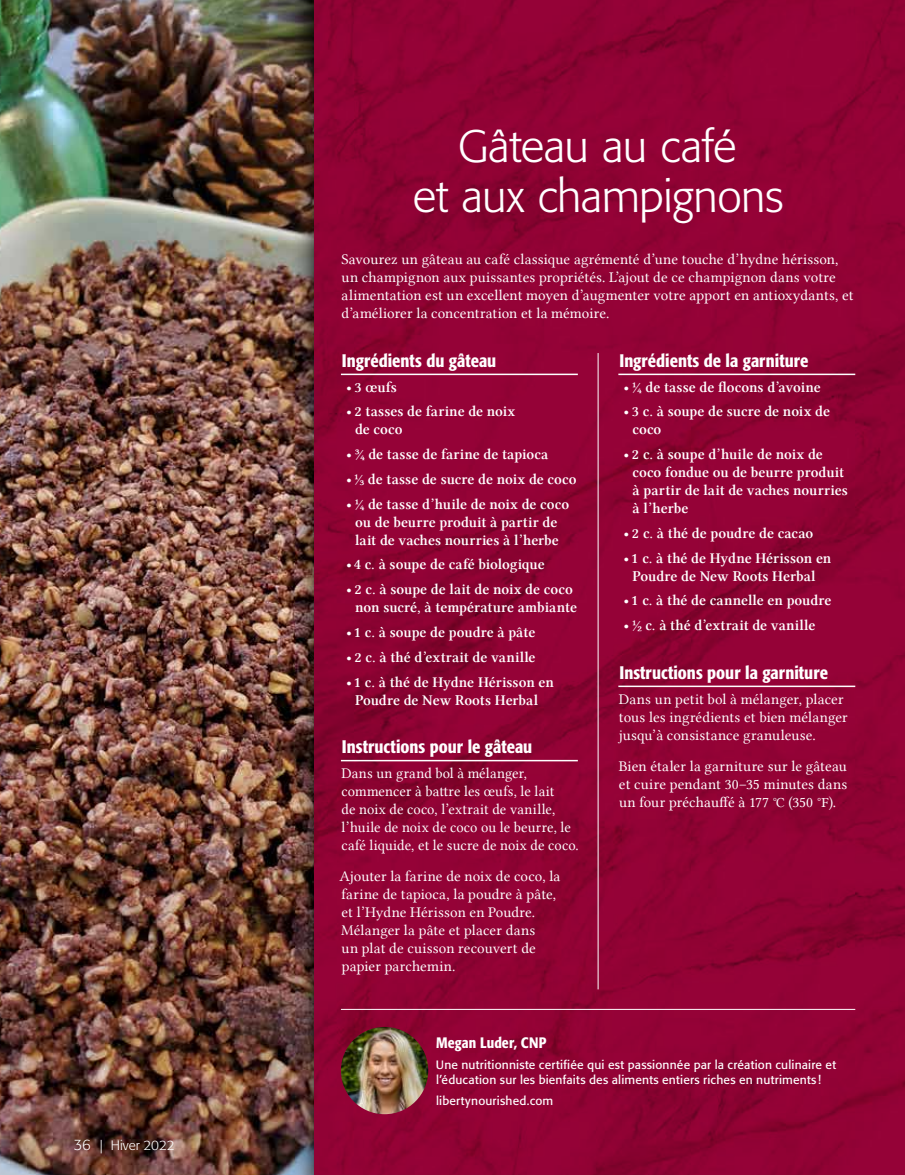
<style>
.page{position:relative;width:905px;height:1175px;background:#fff}
.page>*{position:absolute;margin:0;border:0;box-sizing:border-box;transform-origin:0 0}
.t1{font:300 45px/49.5px "Formata";letter-spacing:-.015em;color:#fff;text-align:center}
.t2{font:500 condensed 18px "Formata";color:#fff}
.t3{font:15px/18px "Lin Libertine";letter-spacing:.005em;color:#fff}
.t4{font:15px/18px "Lin Libertine Z";color:#fff;text-align:center}
.t5{font:500 condensed 15px "Formata";letter-spacing:.01em;color:#fff}
.t6{font:300 13.5px "Formata";color:#fff}
.t7{font:12px/14.4px "Formata";letter-spacing:.015em;color:#fff}
.s1{font-size:15px}
</style>
<div class="page">
<img style="left:0;top:0;width:292px;height:1174px">
<img style="left:292px;top:0;width:23px;height:1174px">
<img style="left:315px;top:0;width:589px;height:1174px">
<hr style="left:341px;top:373px;width:237px;height:2px;background:#fff">
<hr style="left:341px;top:760px;width:237px;height:1px;background:#fff">
<hr style="left:618px;top:373px;width:237px;height:2px;background:#fff">
<hr style="left:618px;top:685px;width:237px;height:2px;background:#fff">
<hr style="left:341px;top:1009px;width:514px;height:1px;background:#fff">
<img style="left:341px;top:1026px;width:87px;height:88px;border-radius:44px">
<hr style="left:597px;top:353px;width:1px;height:636px;background:#fff">
<p class="t6" style="left:74px;top:1137px;width:102px"><span class="s1">36</span> | Hiver 2022</p>
<h1 class="t1" style="left:413px;top:122px;width:372px">Gâteau au café<br>et aux champignons</h1>
<p class="t3" style="left:341px;top:250px;width:513px">Savourez un gâteau au café classique agrémenté d’une touche d’hydne hérisson, un champignon aux puissantes propriétés. L’ajout de ce champignon dans votre alimentation est un excellent moyen d’augmenter votre apport en antioxydants, et d’améliorer la concentration et la mémoire.</p>
<p class="t2" style="left:342px;top:349px;width:156px">Ingrédients du gâteau</p>
<p class="t4" style="left:346px;top:378px;width:52px">• 3 œufs</p>
<p class="t4" style="left:355px;top:403px;width:162px;text-align:left;text-indent:-9px">• 2 tasses de farine de noix de coco</p>
<p class="t4" style="left:346px;top:446px;width:203px">• 3/4 de tasse de farine de tapioca</p>
<p class="t4" style="left:346px;top:470px;width:232px">• ⅓ de tasse de sucre de noix de coco</p>
<p class="t4" style="left:346px;top:495px;width:224px">• 1/4 de tasse d’huile de noix de coco ou de beurre produit à partir de lait de vaches nourries à l’herbe</p>
<p class="t4" style="left:346px;top:556px;width:200px">• 4 c. à soupe de café biologique</p>
<p class="t4" style="left:346px;top:581px;width:232px">• 2 c. à soupe de lait de noix de coco non sucré, à température ambiante</p>
<p class="t4" style="left:346px;top:623px;width:190px">• 1 c. à soupe de poudre à pâte</p>
<p class="t4" style="left:346px;top:648px;width:191px">• 2 c. à thé d’extrait de vanille</p>
<p class="t4" style="left:346px;top:673px;width:209px">• 1 c. à thé de Hydne Hérisson en<br>Poudre de New Roots Herbal</p>
<p class="t2" style="left:342px;top:736px;width:192px">Instructions pour le gâteau</p>
<p class="t3" style="left:341px;top:764px;width:239px">Dans un grand bol à mélanger, commencer à battre les œufs, le lait<br>de noix de coco, l’extrait de vanille, l’huile de noix de coco ou le beurre, le café liquide, et le sucre de noix de coco.</p>
<p class="t3" style="left:339px;top:867px;width:222px">Ajouter la farine de noix de coco, la farine de tapioca, la poudre à pâte, et l’Hydne Hérisson en Poudre.<br>Mélanger la pâte et placer dans<br>un plat de cuisson recouvert de papier parchemin.</p>
<p class="t2" style="left:619px;top:349px;width:190px">Ingrédients de la garniture</p>
<p class="t4" style="left:623px;top:378px;width:198px">• 1/4 de tasse de flocons d’avoine</p>
<p class="t4" style="left:632px;top:403px;width:199px;text-align:left;text-indent:-9px">• 3 c. à soupe de sucre de noix de coco</p>
<p class="t4" style="left:632px;top:446px;width:217px;text-align:left;text-indent:-9px">• 2 c. à soupe d’huile de noix de coco fondue ou de beurre produit à partir de lait de vaches nourries à l’herbe</p>
<p class="t4" style="left:623px;top:524px;width:191px">• 2 c. à thé de poudre de cacao</p>
<p class="t4" style="left:623px;top:549px;width:209px">• 1 c. à thé de Hydne Hérisson en<br>Poudre de New Roots Herbal</p>
<p class="t4" style="left:623px;top:592px;width:209px">• 1 c. à thé de cannelle en poudre</p>
<p class="t4" style="left:623px;top:617px;width:193px">• ½ c. à thé d’extrait de vanille</p>
<p class="t2" style="left:619px;top:661px;width:210px">Instructions pour la garniture</p>
<p class="t3" style="left:618px;top:689px;width:230px">Dans un petit bol à mélanger, placer tous les ingrédients et bien mélanger jusqu’à consistance granuleuse.</p>
<p class="t3" style="left:619px;top:757px;width:230px;text-align:justify">Bien étaler la garniture sur le gâteau et cuire pendant 30–35 minutes dans un four préchauffé à 177 °C (350 °F).</p>
<p class="t5" style="left:436px;top:1033px;width:112px">Megan Luder, CNP</p>
<p class="t7" style="left:436px;top:1057px;width:402px">Une nutritionniste certifiée qui est passionnée par la création culinaire et l’éducation sur les bienfaits des aliments entiers riches en nutriments!</p>
<p class="t7" style="left:436px;top:1093px;width:119px">libertynourished.com</p>
</div>
